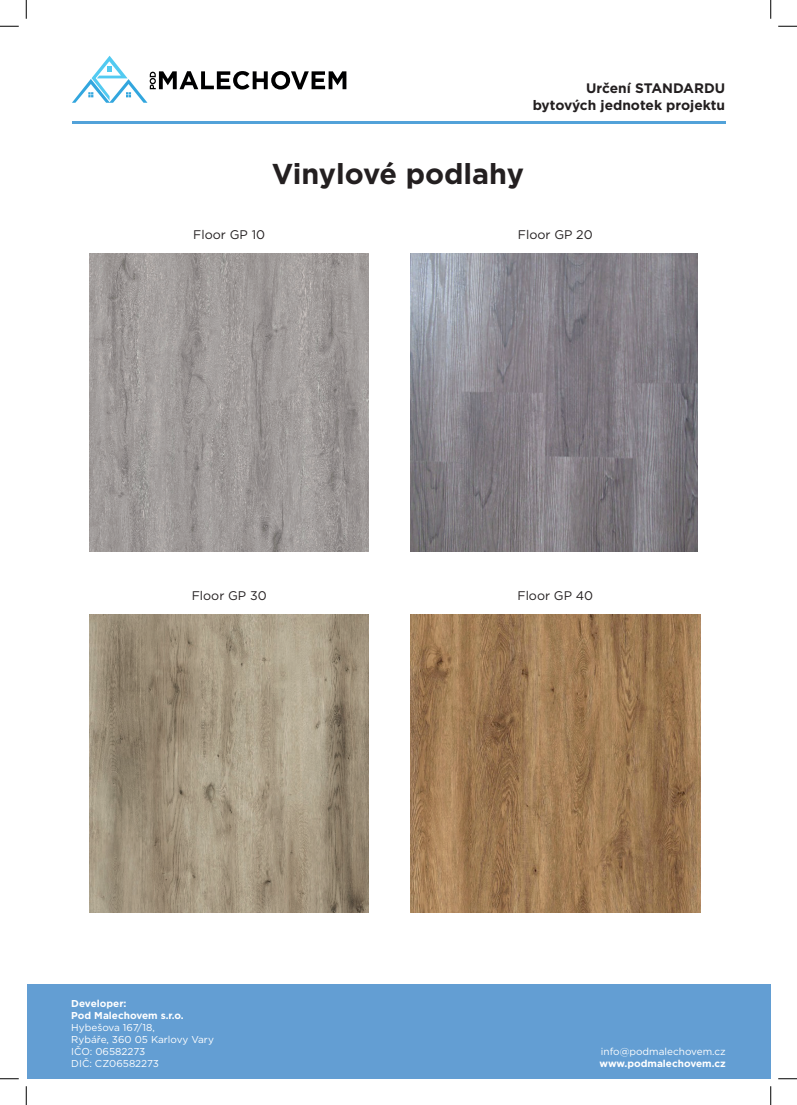
<style>
.page{position:relative;width:797px;height:1105px;background:#fff}
.page>*{position:absolute;margin:0;border:0;box-sizing:border-box;transform-origin:0 0}
.t1{font:700 28.75px "Gotham";color:#231f20}
.t2{font:700 13.75px/16.5px "Gotham";color:#231f20;text-align:right}
.t3{font:12.5px "Gotham";color:#231f20}
.t4{font:10px/12px "Gotham";color:#fff}
.t5{font:700 10px/12px "Gotham";color:#fff}
</style>
<div class="page">
<div style="left:27px;top:984px;width:743px;height:95px;background:#639ed3"></div>
<hr style="left:72px;top:122px;width:653px;height:2px;background:#52a2d9">
<svg style="left:72px;top:56px;width:274px;height:47px"></svg>
<img style="left:90px;top:253px;width:279px;height:298px">
<img style="left:90px;top:614px;width:279px;height:299px">
<img style="left:410px;top:253px;width:287px;height:298px">
<img style="left:410px;top:614px;width:290px;height:299px">
<svg style="left:0;top:25px;width:19px;height:2px"></svg>
<svg style="left:778px;top:25px;width:19px;height:2px"></svg>
<svg style="left:0;top:1078px;width:19px;height:1px"></svg>
<svg style="left:778px;top:1078px;width:19px;height:1px"></svg>
<svg style="left:25px;top:0;width:2px;height:19px"></svg>
<svg style="left:25px;top:1086px;width:2px;height:19px"></svg>
<svg style="left:770px;top:0;width:1px;height:19px"></svg>
<svg style="left:770px;top:1086px;width:1px;height:19px"></svg>
<h2 class="t2" style="left:532px;top:80px;width:194px">Určení STANDARDU bytových jednotek projektu</h2>
<h1 class="t1" style="left:272px;top:155px;width:254px">Vinylové podlahy</h1>
<p class="t3" style="left:193px;top:226px;width:73px">Floor GP 10</p>
<p class="t3" style="left:518px;top:226px;width:76px">Floor GP 20</p>
<p class="t3" style="left:192px;top:587px;width:76px">Floor GP 30</p>
<p class="t5" style="left:71px;top:997px;width:114px">Developer:<br>Pod Malechovem s.r.o.</p>
<p class="t4" style="left:71px;top:1021px;width:144px">Hybešova 167/18,<br>Rybáře, 360 05 Karlovy Vary<br>IČO: 06582273<br>DIČ: CZ06582273</p>
<p class="t3" style="left:517px;top:587px;width:77px">Floor GP 40</p>
<p class="t4" style="left:601px;top:1045px;width:126px">info@podmalechovem.cz</p>
<p class="t5" style="left:599px;top:1057px;width:128px">www.podmalechovem.cz</p>
</div>
